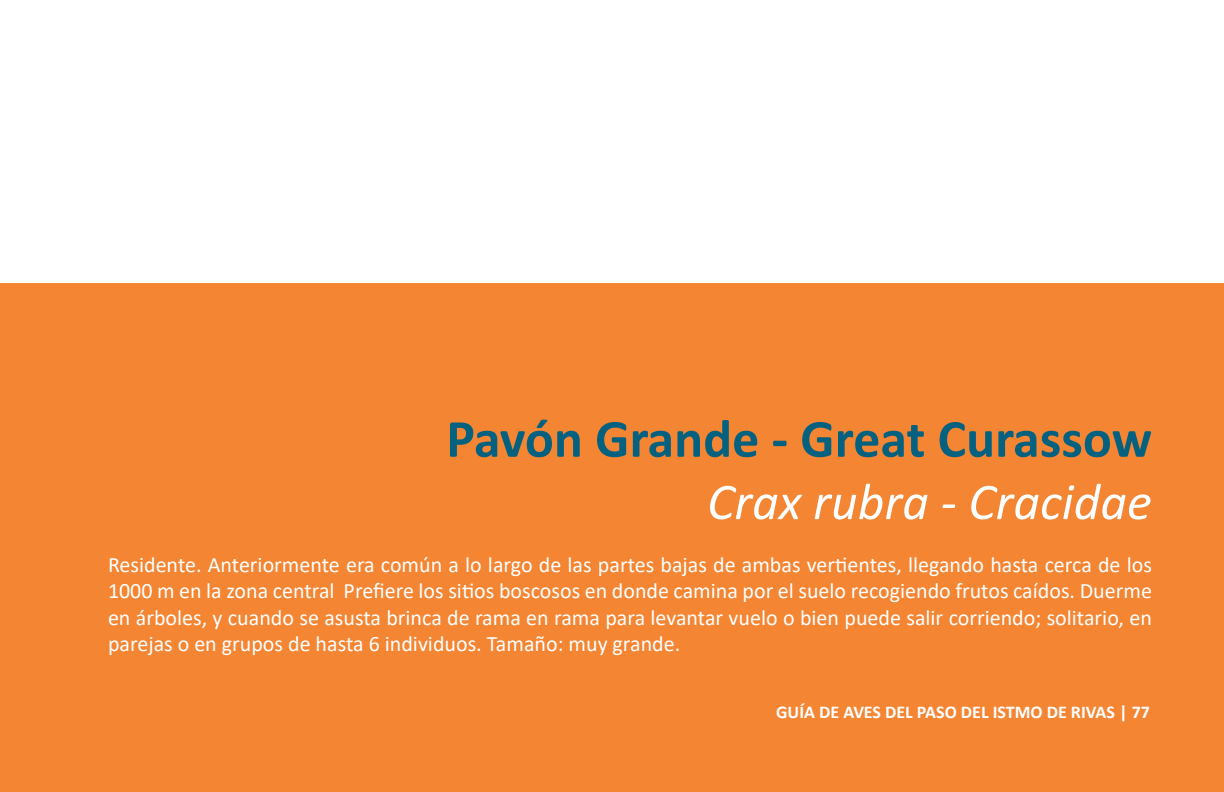
<style>
.page{position:relative;width:1224px;height:792px;background:#fff}
.page>*{position:absolute;margin:0;border:0;box-sizing:border-box;transform-origin:0 0}
.t1{font:700 54px "Calibri";color:#056180}
.t2{font:italic 52px "Calibri";color:#fff}
.t3{font:22px/26.4px "Calibri";color:#fff;text-align:justify}
.t4{font:700 18px "Calibri";color:#fff}
</style>
<div class="page">
<div style="left:0;top:284px;width:1224px;height:508px;background:#f48532"></div>
<h1 class="t1" style="left:446px;top:401px;width:707px">Pavón Grande - Great Curassow</h1>
<h2 class="t2" style="left:707px;top:466px;width:446px">Crax rubra - Cracidae</h2>
<p class="t3" style="left:108px;top:551px;width:1046px">Residente. Anteriormente era común a lo largo de las partes bajas de ambas vertientes, llegando hasta cerca de los 1000 m en la zona central Prefiere los sitios boscosos en donde camina por el suelo recogiendo frutos caídos. Duerme en árboles, y cuando se asusta brinca de rama en rama para levantar vuelo o bien puede salir corriendo; solitario, en parejas o en grupos de hasta 6 individuos. Tamaño: muy grande.</p>
<p class="t4" style="left:776px;top:699px;width:375px">GUÍA DE AVES DEL PASO DEL ISTMO DE RIVAS | 77</p>
</div>
